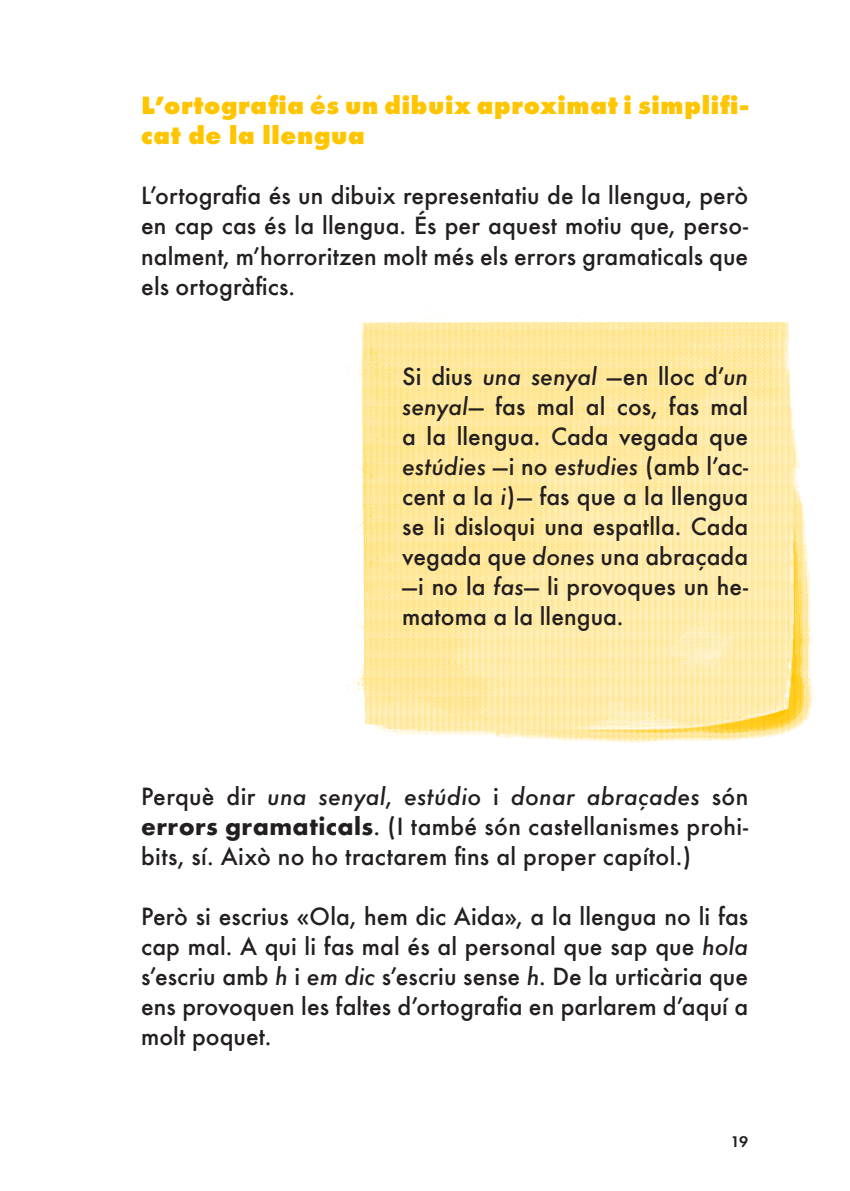
<style>
.page{position:relative;width:850px;height:1191px;background:#fff}
.page>*{position:absolute;margin:0;border:0;box-sizing:border-box;transform-origin:0 0}
.t1{font:500 26px/30px "Futura T";letter-spacing:.005em;color:#231f20;text-align:justify}
.t2{font:800 26px/30px "Futura T";letter-spacing:.025em;color:#ffc500}
.t3{font:600 16px "Futura T";color:#231f20}
.s1{font-style:italic}
.s2{font-weight:700}
</style>
<div class="page">
<img style="left:345px;top:311px;width:468px;height:432px">
<p class="t2" style="left:141px;top:91px;width:608px">L’ortografia és un dibuix aproximat i simplifi&shy;cat de la llengua</p>
<p class="t1" style="left:141px;top:180px;width:608px">L’ortografia és un dibuix representatiu de la llengua, però en cap cas és la llengua. És per aquest motiu que, perso&shy;nalment, m’horroritzen molt més els errors gramaticals que els ortogràfics.</p>
<p class="t1" style="left:402px;top:360px;width:347px">Si dius <span class="s1">una senyal</span> —en lloc d’<span class="s1">un senyal</span>— fas mal al cos, fas mal a la llengua. Cada vegada que <span class="s1">estúdies</span> —i no <span class="s1">estudies</span> (amb l’ac&shy;cent a la <span class="s1">i</span>)— fas que a la llengua se li disloqui una espatlla. Cada vegada que <span class="s1">dones</span> una abraçada —i no la <span class="s1">fas</span>— li provoques un he&shy;matoma a la llengua.</p>
<p class="t1" style="left:141px;top:781px;width:608px">Perquè dir <span class="s1">una senyal</span>, <span class="s1">estúdio</span> i <span class="s1">donar abraçades</span> són <span class="s2">errors gramaticals</span>. (I també són castellanismes prohi&shy;bits, sí. Això no ho tractarem fins al proper capítol.)</p>
<p class="t1" style="left:141px;top:901px;width:608px">Però si escrius «Ola, hem dic Aida», a la llengua no li fas cap mal. A qui li fas mal és al personal que sap que <span class="s1">hola </span>s’escriu amb <span class="s1">h</span> i <span class="s1">em dic</span> s’escriu sense <span class="s1">h</span>. De la urticària que ens provoquen les faltes d’ortografia en parlarem d’aquí a molt poquet.</p>
<p class="t3" style="left:730px;top:1132px;width:19px">19</p>
</div>
